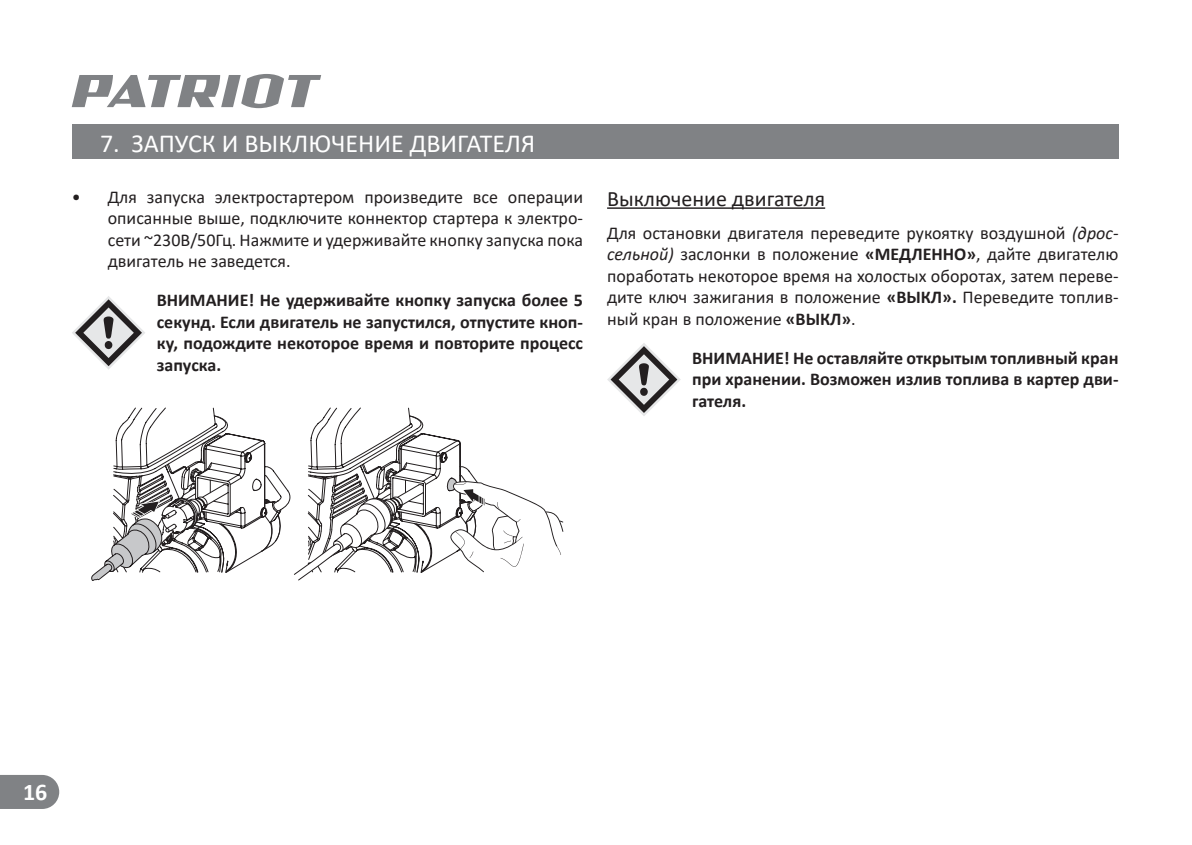
<style>
.page{position:relative;width:1192px;height:845px;background:#fff}
.page>*{position:absolute;margin:0;border:0;box-sizing:border-box;transform-origin:0 0}
.t1{font:26px "Calibri";color:#fff}
.t2{font:700 24px "Calibri";color:#fff}
.t3{font:22px "Calibri";color:#231f20}
.t4{font:18px/21.6px "Calibri";color:#231f20;text-align:justify}
.t5{font:700 18px/21.6px "Calibri";color:#231f20;text-align:justify}
.s1{font-style:italic}
.s2{font-weight:700}
</style>
<div class="page">
<svg style="left:72px;top:74px;width:249px;height:34px"></svg>
<div style="left:72px;top:125px;width:1046px;height:34px;background:#808285"></div>
<div style="left:0;top:775px;width:59px;height:33px;background:#808285"></div>
<hr style="left:607px;top:207px;width:218px;height:2px;background:#231f20">
<svg style="left:91px;top:407px;width:472px;height:174px"></svg>
<svg style="left:607px;top:343px;width:74px;height:73px"></svg>
<svg style="left:72px;top:296px;width:73px;height:73px"></svg>
<h1 class="t1" style="left:100px;top:125px;width:437px">7. ЗАПУСК И ВЫКЛЮЧЕНИЕ ДВИГАТЕЛЯ</h1>
<p class="t4" style="left:108px;top:185px;width:477px;text-indent:-36px">• Для запуска электростартером произведите все операции описанные выше, подключите коннектор стартера к электро&shy;сети ~230В/50Гц. Нажмите и удерживайте кнопку запуска пока двигатель не заведется.</p>
<p class="t5" style="left:157px;top:289px;width:428px">ВНИМАНИЕ! Не удерживайте кнопку запуска более 5 секунд. Если двигатель не запустился, отпустите кноп&shy;ку, подождите некоторое время и повторите процесс запуска.</p>
<p class="t3" style="left:607px;top:183px;width:220px">Выключение двигателя</p>
<p class="t4" style="left:607px;top:221px;width:513px">Для остановки двигателя переведите рукоятку воздушной <span class="s1">(дрос&shy;сельной)</span> заслонки в положение <span class="s2">«МЕДЛЕННО»</span>, дайте двигателю поработать некоторое время на холостых оборотах, затем переве&shy;дите ключ зажигания в положение <span class="s2">«ВЫКЛ».</span> Переведите топлив&shy;ный кран в положение <span class="s2">«ВЫКЛ»</span>.</p>
<p class="t5" style="left:692px;top:346px;width:428px">ВНИМАНИЕ! Не оставляйте открытым топливный кран при хранении. Возможен излив топлива в картер дви&shy;гателя.</p>
<h2 class="t2" style="left:23px;top:777px;width:26px">16</h2>
</div>
